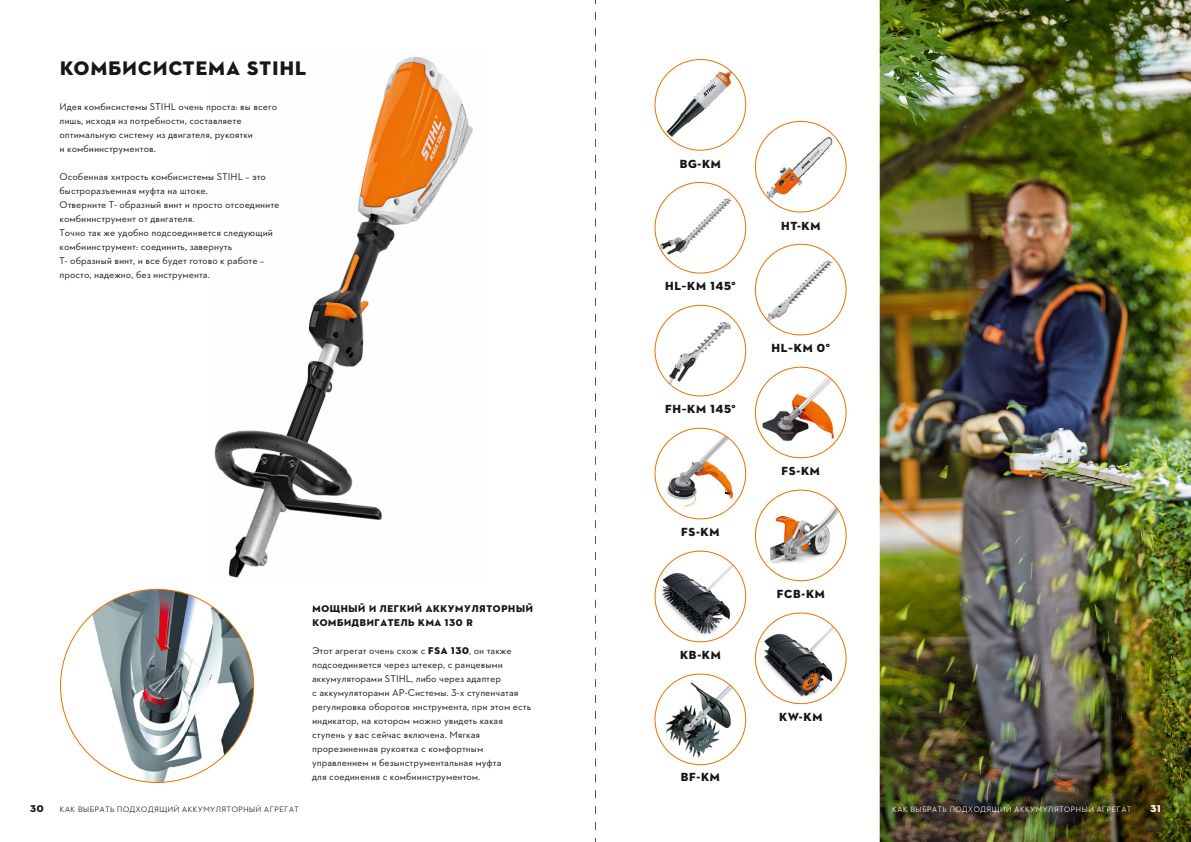
<style>
.page{position:relative;width:1191px;height:842px;background:#fff}
.page>*{position:absolute;margin:0;border:0;box-sizing:border-box;transform-origin:0 0}
.t1{font:20px "STIHL Contraface Display Titling";color:#181716}
.t2{font:12px "STIHL Contraface Display Titling";color:#181716}
.t3{font:10px/14px "STIHL Contraface Text";color:#181716}
.t4{font:10px/14px "STIHL Contraface Display Titling";color:#181716}
.t5{font:10px "STIHL Contraface Display Titling";color:#fff}
.t6{font:500 8px "STIHL Contraface Display";color:#181716}
.t7{font:500 8px "STIHL Contraface Display";color:#fff}
.s1{font-family:"STIHL Contraface Display Titling"}
</style>
<div class="page">
<img style="left:60px;top:0;width:1131px;height:842px">
<svg style="left:595px;top:12px;width:1px;height:830px"></svg>
<img style="left:61px;top:589px;width:193px;height:193px;border-radius:97px">
<img style="left:655px;top:60px;width:90px;height:90px;border-radius:45px">
<img style="left:655px;top:182px;width:90px;height:91px;border-radius:45px">
<img style="left:655px;top:305px;width:90px;height:91px;border-radius:45px">
<img style="left:655px;top:428px;width:90px;height:91px;border-radius:45px">
<img style="left:655px;top:551px;width:90px;height:91px;border-radius:45px">
<img style="left:755px;top:121px;width:91px;height:91px;border-radius:45px">
<img style="left:755px;top:244px;width:91px;height:91px;border-radius:45px">
<img style="left:755px;top:367px;width:91px;height:91px;border-radius:45px">
<img style="left:755px;top:490px;width:91px;height:91px;border-radius:45px">
<img style="left:755px;top:613px;width:91px;height:91px;border-radius:45px">
<img style="left:655px;top:674px;width:90px;height:91px;border-radius:45px">
<h1 class="t1" style="left:60px;top:55px;width:249px">КОМБИСИСТЕМА STIHL</h1>
<p class="t3" style="left:60px;top:99px;width:219px">Идея комбисистемы STIHL очень проста: вы всего лишь, исходя из потребности, составляете оптимальную систему из двигателя, рукоятки<br>и комбиинструментов.</p>
<p class="t3" style="left:60px;top:169px;width:221px">Особенная хитрость комбисистемы STIHL – это быстроразъемная муфта на штоке.<br>Отверните Т- образный винт и просто отсоедините комбиинструмент от двигателя.<br>Точно так же удобно подсоединяется следующий комбиинструмент: соединить, завернуть<br>Т- образный винт, и все будет готово к работе – просто, надежно, без инструмента.</p>
<p class="t4" style="left:312px;top:602px;width:222px">МОЩНЫЙ И ЛЕГКИЙ АККУМУЛЯТОРНЫЙ<br>КОМБИДВИГАТЕЛЬ KMA 130 R</p>
<p class="t3" style="left:312px;top:644px;width:221px">Этот агрегат очень схож с <span class="s1">FSA 130</span>, он также подсоединяется через штекер, с ранцевыми аккумуляторами STIHL, либо через адаптер<br>с аккумуляторами AP-Системы. 3-х ступенчатая регулировка оборотов инструмента, при этом есть индикатор, на котором можно увидеть какая ступень у вас сейчас включена. Мягкая прорезиненная рукоятка с комфортным управлением и безынструментальная муфта<br>для соединения с комбиинструментом.</p>
<p class="t2" style="left:679px;top:156px;width:43px">BG-KM</p>
<p class="t2" style="left:664px;top:279px;width:73px">HL–KM 145°</p>
<p class="t2" style="left:664px;top:402px;width:73px">FH–KM 145°</p>
<p class="t2" style="left:681px;top:524px;width:40px">FS-KM</p>
<p class="t2" style="left:679px;top:647px;width:43px">KB-KM</p>
<p class="t2" style="left:680px;top:770px;width:41px">BF-KM</p>
<p class="t2" style="left:780px;top:218px;width:42px">HT-KM</p>
<p class="t2" style="left:771px;top:341px;width:61px">HL–KM 0°</p>
<p class="t2" style="left:781px;top:463px;width:40px">FS-KM</p>
<p class="t2" style="left:776px;top:586px;width:50px">FCB-KM</p>
<p class="t2" style="left:779px;top:709px;width:45px">KW-KM</p>
<p class="t4" style="left:30px;top:802px;width:16px">30</p>
<p class="t6" style="left:60px;top:805px;width:241px">Как выбрать подходящий аккумуляторный агрегат</p>
<p class="t7" style="left:892px;top:805px;width:241px">Как выбрать подходящий аккумуляторный агрегат</p>
<p class="t5" style="left:1150px;top:802px;width:12px">31</p>
</div>
